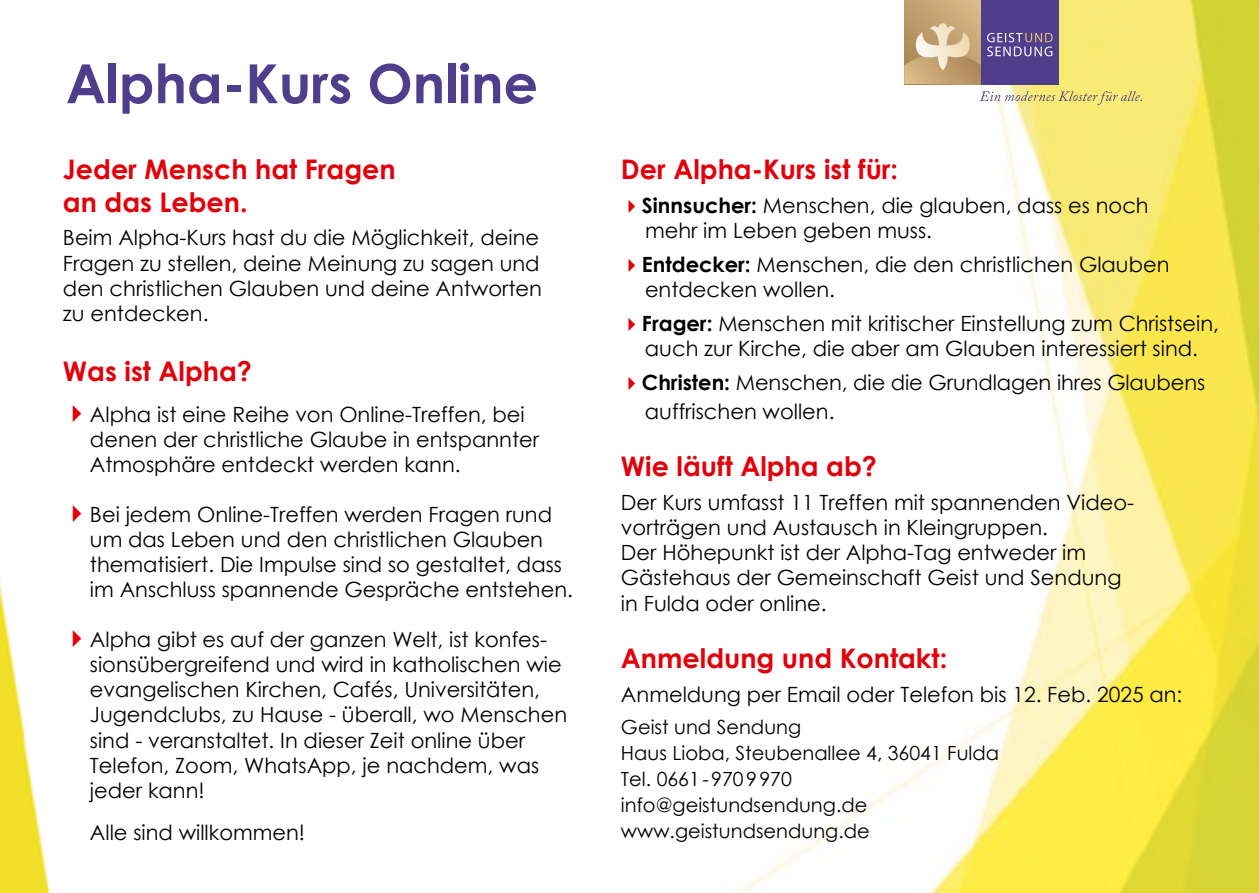
<style>
.page{position:relative;width:1259px;height:893px;background:#fff}
.page>*{position:absolute;margin:0;border:0;box-sizing:border-box;transform-origin:0 0}
.t1{font:700 54px "Century Gothic";color:#4e3e8b}
.t2{font:700 27px/32.4px "Century Gothic";color:#e3000b}
.t3{font:21px/25.2px "Century Gothic";color:#000}
.t4{font:19.5px/26.1px "Century Gothic";color:#000}
.s1{color:#e3000b}
.s2{font-weight:700}
</style>
<div class="page">
<img style="left:735px;top:0;width:524px;height:893px">
<img style="left:0;top:578px;width:51px;height:315px">
<div style="left:904px;top:0;width:77px;height:84px;background:linear-gradient(to right,#bc9968,#d8b886)"></div>
<svg style="left:904px;top:23px;width:77px;height:61px;background:#ceb086"></svg>
<div style="left:981px;top:0;width:77px;height:84px;background:#4e3e8b"></div>
<svg style="left:987px;top:33px;width:65px;height:23px"></svg>
<svg style="left:979px;top:91px;width:163px;height:14px;background:#e1d692"></svg>
<h1 class="t1" style="left:66px;top:43px;width:473px">Alpha-Kurs Online</h1>
<p class="t2" style="left:63px;top:152px;width:334px">Jeder Mensch hat Fragen an das Leben.</p>
<p class="t3" style="left:63px;top:225px;width:481px">Beim Alpha-Kurs hast du die Möglichkeit, deine Fragen zu stellen, deine Meinung zu sagen und den christlichen Glauben und deine Antworten zu entdecken.</p>
<p class="t2" style="left:63px;top:354px;width:190px">Was ist Alpha?</p>
<p class="t3" style="left:90px;top:401px;width:451px;text-indent:-27px"><span class="s1">✔</span>Alpha ist eine Reihe von Online-Treffen, bei denen der christliche Glaube in entspannter<br>Atmosphäre entdeckt werden kann.</p>
<p class="t3" style="left:90px;top:501px;width:484px;text-indent:-27px"><span class="s1">✔</span>Bei jedem Online-Treffen werden Fragen rund um das Leben und den christlichen Glauben thematisiert. Die Impulse sind so gestaltet, dass im Anschluss spannende Gespräche entstehen.</p>
<p class="t3" style="left:90px;top:626px;width:479px;text-indent:-27px"><span class="s1">✔</span>Alpha gibt es auf der ganzen Welt, ist konfes&shy;sionsübergreifend und wird in katholischen wie evangelischen Kirchen, Cafés, U niversitäten, Jugendclubs, zu Hause - überall, wo Menschen sind - veranstaltet. In dieser Zeit online über Telefon, Zoom, WhatsApp, je nachdem, was jeder kann!</p>
<p class="t3" style="left:63px;top:820px;width:244px">Alle sind willkommen!</p>
<p class="t2" style="left:621px;top:152px;width:279px">Der Alpha-Kurs ist für:</p>
<p class="t3" style="left:645px;top:192px;width:505px;text-indent:-24px"><span class="s1">✔</span><span class="s2">Sinnsucher:</span> Menschen, die glauben, dass es noch mehr im Leben geben muss.</p>
<p class="t3" style="left:645px;top:251px;width:526px;text-indent:-24px"><span class="s1">✔</span><span class="s2">Entdecker:</span> Menschen, die den christlichen Glauben entdecken wollen.</p>
<p class="t3" style="left:621px;top:310px;width:599px;text-align:center"><span class="s1">✔</span><span class="s2">Frager:</span> Menschen mit kritischer Einstellung zum Christsein, auch zur Kirche, die aber am Glauben interessiert sind.</p>
<p class="t3" style="left:645px;top:367px;width:562px;line-height:28.8px;text-indent:-24px"><span class="s1">✔</span><span class="s2">Christen:</span> Menschen, die die Grundlagen ihres Glaubens auffrischen wollen.</p>
<p class="t2" style="left:621px;top:449px;width:257px">Wie läuft Alpha ab?</p>
<p class="t3" style="left:621px;top:489px;width:513px">Der Kurs umfasst 11 Treffen mit spannenden Video&shy;vorträgen und Austausch in Kleingruppen.<br>Der Höhepunkt ist der Alpha-Tag entweder im Gästehaus der Gemeinschaft Geist und Sendung in Fulda oder online.</p>
<p class="t2" style="left:621px;top:641px;width:328px">Anmeldung und Kontakt:</p>
<p class="t3" style="left:621px;top:681px;width:563px">Anmeldung per Email oder Telefon bis 12. Feb. 2025 an:</p>
<p class="t4" style="left:621px;top:713px;width:380px">Geist und Sendung<br>Haus Lioba, Steubenallee 4, 36041 Fulda<br>Tel. 0661-9709970 info@geistundsendung.de www.geistundsendung.de</p>
</div>
